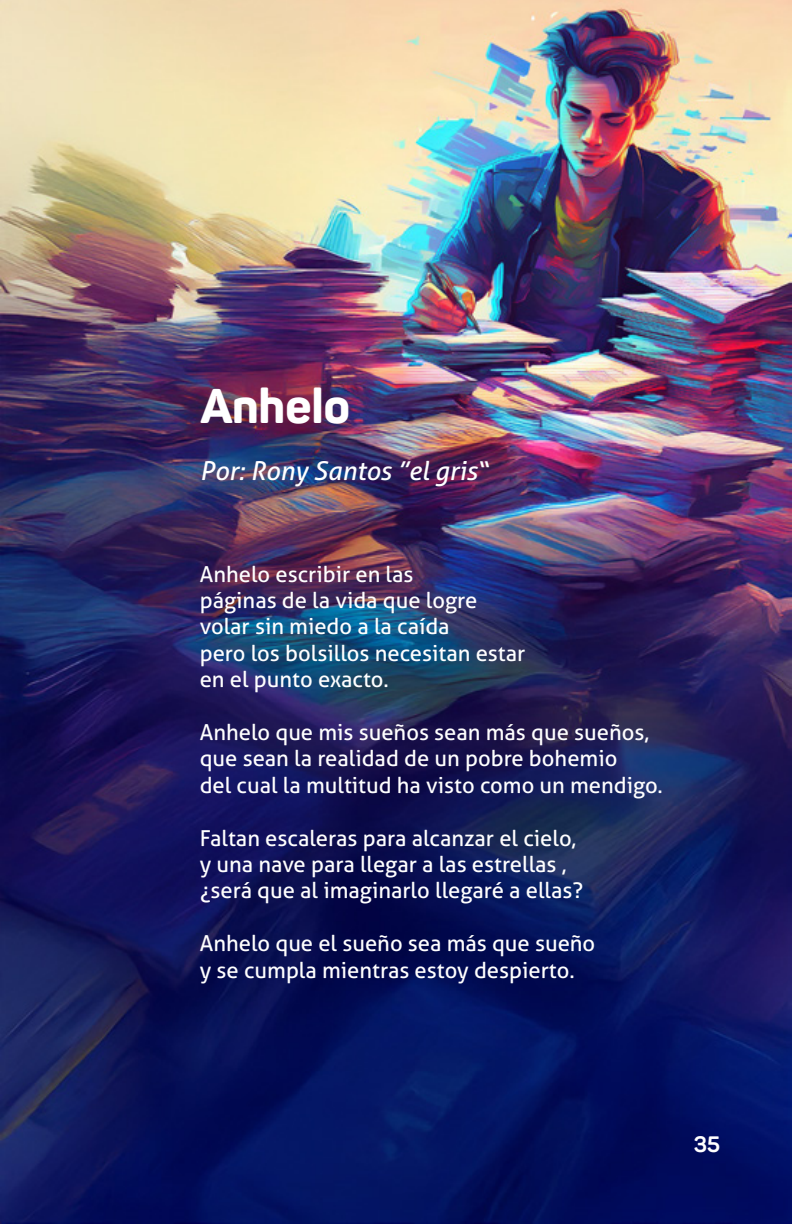
<style>
.page{position:relative;width:792px;height:1224px;background:#fff}
.page>*{position:absolute;margin:0;border:0;box-sizing:border-box;transform-origin:0 0}
.t1{font:800 48px "Panton";color:#fff}
.t2{font:italic 26px "Aller";color:#fff}
.t3{font:22px/26.4px "Aller";color:#fff}
.t4{font:700 22px "Panton";color:#fff}
</style>
<div class="page">
<img style="left:1px;top:0;width:791px;height:1224px">
<img style="left:0;top:0;width:1px;height:1224px">
<h1 class="t1" style="left:200px;top:376px;width:152px">Anhelo</h1>
<p class="t2" style="left:200px;top:455px;width:289px">Por: Rony Santos ”el gris“</p>
<p class="t3" style="left:200px;top:561px;width:327px">Anhelo escribir en las<br>páginas de la vida que logre volar sin miedo a la caída<br>pero los bolsillos necesitan estar en el punto exacto.</p>
<p class="t3" style="left:200px;top:719px;width:465px">Anhelo que mis sueños sean más que sueños, que sean la realidad de un pobre bohemio<br>del cual la multitud ha visto como un mendigo.</p>
<p class="t3" style="left:200px;top:825px;width:385px">Faltan escaleras para alcanzar el cielo, y una nave para llegar a las estrellas , ¿será que al imaginarlo llegaré a ellas?</p>
<p class="t3" style="left:200px;top:930px;width:397px">Anhelo que el sueño sea más que sueño y se cumpla mientras estoy despierto.</p>
<p class="t4" style="left:693px;top:1130px;width:28px">35</p>
</div>
